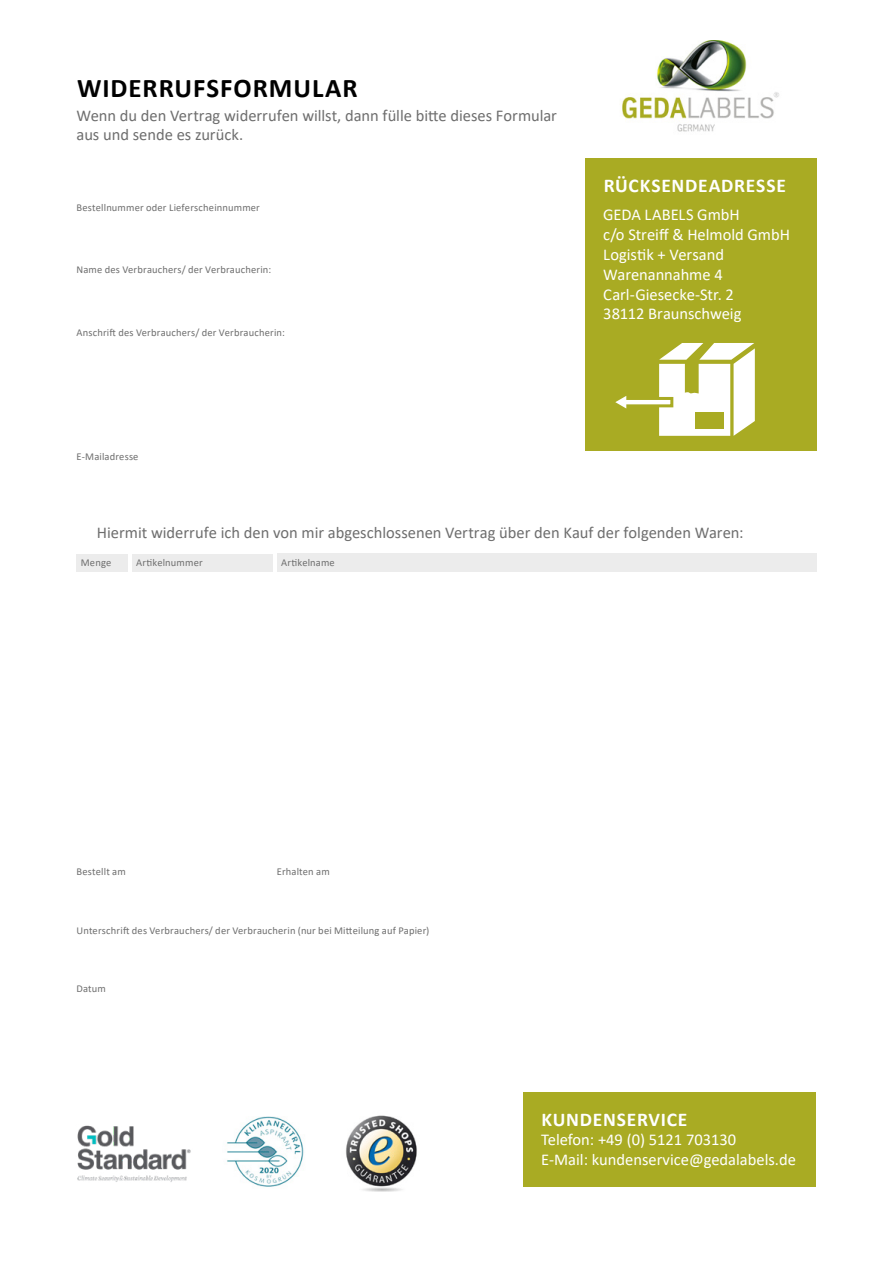
<style>
.page{position:relative;width:893px;height:1263px;background:#fff}
.page>*{position:absolute;margin:0;border:0;box-sizing:border-box;transform-origin:0 0}
.t1{font:700 27px "Calibri";letter-spacing:.035em;color:#000}
.t2{font:700 19.5px "Calibri";letter-spacing:.04em;color:#fff}
.t3{font:16.5px/19.5px "Calibri";color:#6e6e6e}
.t4{font:16.5px/19.8px "Calibri";color:#fff}
.t5{font:10.5px "Calibri";letter-spacing:.015em;color:#6e6e6e}
</style>
<div class="page">
<img style="left:622px;top:40px;width:157px;height:92px">
<div style="left:585px;top:158px;width:231px;height:292px;background:#a9ab23"></div>
<div style="left:523px;top:1092px;width:292px;height:94px;background:#a9ab23"></div>
<img style="left:346px;top:1115px;width:71px;height:77px">
<img style="left:77px;top:1125px;width:114px;height:57px">
<img style="left:222px;top:1104px;width:94px;height:94px;border-radius:47px">
<div style="left:77px;top:554px;width:51px;height:18px;background:#ececec"></div>
<div style="left:132px;top:554px;width:141px;height:18px;background:#ececec"></div>
<div style="left:277px;top:554px;width:539px;height:18px;background:#ececec"></div>
<svg style="left:659px;top:343px;width:96px;height:93px"></svg>
<div style="left:695px;top:413px;width:28px;height:16px;background:#a9ab23"></div>
<svg style="left:626px;top:397px;width:47px;height:10px"></svg>
<svg style="left:615px;top:396px;width:11px;height:12px"></svg>
<h1 class="t1" style="left:77px;top:69px;width:282px">WIDERRUFSFORMULAR</h1>
<h3 class="t3" style="left:77px;top:105px;width:482px">Wenn du den Vertrag widerrufen willst, dann fülle bitte dieses Formular aus und sende es zurück.</h3>
<p class="t5" style="left:77px;top:200px;width:185px">Bestellnummer oder Lieferscheinnummer</p>
<p class="t5" style="left:77px;top:262px;width:196px">Name des Verbrauchers/ der Verbraucherin:</p>
<p class="t5" style="left:77px;top:325px;width:210px">Anschrift des Verbrauchers/ der Verbraucherin:</p>
<p class="t5" style="left:77px;top:450px;width:64px">E-Mailadresse</p>
<h2 class="t2" style="left:604px;top:172px;width:184px">RÜCKSENDEADRESSE</h2>
<h3 class="t4" style="left:603px;top:205px;width:188px">GEDA LABELS GmbH<br>c/o Streiff &amp; Helmold GmbH<br>Logistik + Versand<br>Warenannahme 4<br>Carl-Giesecke-Str. 2<br>38112 Braunschweig</h3>
<h3 class="t3" style="left:97px;top:522px;width:648px">Hiermit widerrufe ich den von mir abgeschlossenen Vertrag über den Kauf der folgenden Waren:</h3>
<p class="t5" style="left:81px;top:555px;width:32px">Menge</p>
<p class="t5" style="left:136px;top:555px;width:68px">Artikelnummer</p>
<p class="t5" style="left:281px;top:555px;width:55px">Artikelname</p>
<p class="t5" style="left:77px;top:865px;width:51px">Bestellt am</p>
<p class="t5" style="left:277px;top:865px;width:54px">Erhalten am</p>
<p class="t5" style="left:77px;top:923px;width:354px">Unterschrift des Verbrauchers/ der Verbraucherin (nur bei Mitteilung auf Papier)</p>
<p class="t5" style="left:77px;top:981px;width:31px">Datum</p>
<h2 class="t2" style="left:542px;top:1105px;width:147px">KUNDENSERVICE</h2>
<h3 class="t4" style="left:541px;top:1129px;width:256px">Telefon: +49 (0) 5121 703130<br>E-Mail: kundenservice@gedalabels.de</h3>
</div>
